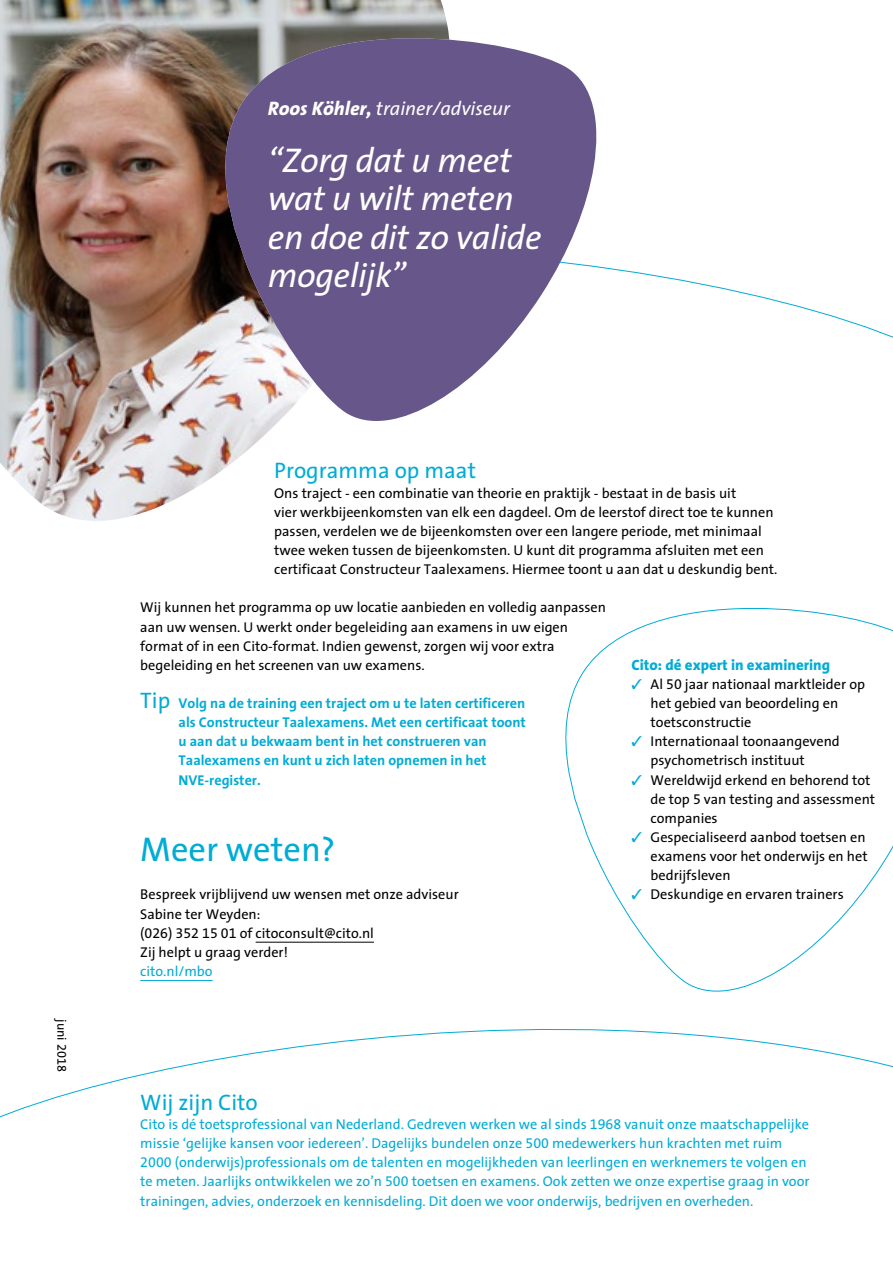
<style>
.page{position:relative;width:893px;height:1263px;background:#fff}
.page>*{position:absolute;margin:0;border:0;box-sizing:border-box;transform-origin:0 0}
.t1{font:italic 34.5px/38.2px "Cito The Sans";letter-spacing:-.01em;color:#fff}
.t2{font:34.5px "Cito The Sans";color:#00acd5}
.t3{font:22.5px "Cito The Sans";color:#00acd5}
.t4{font:italic 19.5px "Cito The Sans";color:#fff}
.t5{font:800 15px "Cito The Sans";color:#00acd5}
.t6{font:14.25px/19.2px "Cito The Sans";color:#000}
.t7{font:14.25px/19.2px "Cito The Sans";color:#00acd5}
.t8{font:700 14.25px/19.2px "Cito The Sans";color:#00acd5}
.t9{font:12.75px "Cito The Sans";color:#000}
.s1{font-weight:800}
.s2{font-weight:400;font-size:22.5px}
.s3{color:#00acd5}
</style>
<div class="page">
<svg style="left:0;top:941px;width:893px;height:177px"></svg>
<img style="left:0;top:0;width:443px;height:521px">
<svg style="left:222px;top:7px;width:379px;height:436px;fill:#675689"></svg>
<svg style="left:563px;top:608px;width:330px;height:385px"></svg>
<hr style="left:256px;top:942px;width:118px;height:1px;background:#000">
<hr style="left:140px;top:980px;width:73px;height:1px;background:#00acd5">
<p class="t9" style="left:72px;top:1019px;width:54px;rotate:90deg">juni 2018</p>
<h3 class="t4" style="left:268px;top:92px;width:244px"><span class="s1">Roos Köhler,</span> trainer/adviseur</h3>
<h1 class="t1" style="left:268px;top:140px;width:275px">“Zorg dat u meet wat u wilt meten en doe dit zo valide mogelijk”</h1>
<h2 class="t3" style="left:274px;top:452px;width:203px">Programma op maat</h2>
<p class="t6" style="left:274px;top:483px;width:505px">Ons traject - een combinatie van theorie en praktijk - bestaat in de basis uit<br>vier werkbijeenkomsten van elk een dagdeel. Om de leerstof direct toe te kunnen passen, verdelen we de bijeenkomsten over een langere periode, met minimaal twee weken tussen de bijeenkomsten. U kunt dit programma afsluiten met een certificaat Constructeur Taalexamens. Hiermee toont u aan dat u deskundig bent.</p>
<p class="t6" style="left:140px;top:597px;width:467px">Wij kunnen het programma op uw locatie aanbieden en volledig aanpassen aan uw wensen. U werkt onder begeleiding aan examens in uw eigen format of in een Cito-format. Indien gewenst, zorgen wij voor extra begeleiding en het screenen van uw examens.</p>
<p class="t8" style="left:179px;top:693px;width:349px;text-indent:-38px"><span class="s2">Tip</span> Volg na de training een traject om u te laten certificeren als Constructeur Taalexamens. Met een certificaat toont u aan dat u bekwaam bent in het construeren van Taalexamens en kunt u zich laten opnemen in het NVE-register.</p>
<p class="t5" style="left:631px;top:652px;width:200px">Cito: dé expert in examinering</p>
<p class="t6" style="left:651px;top:674px;width:216px;text-indent:-19px"><span class="s3">✓</span> Al 50 jaar nationaal marktleider op het gebied van beoordeling en toetsconstructie</p>
<p class="t6" style="left:651px;top:731px;width:191px;text-indent:-19px"><span class="s3">✓</span> Internationaal toonaangevend psychometrisch instituut</p>
<p class="t6" style="left:651px;top:770px;width:226px;text-indent:-19px"><span class="s3">✓</span> Wereldwijd erkend en behorend tot de top 5 van testing and assessment companies</p>
<p class="t6" style="left:651px;top:827px;width:219px;text-indent:-19px"><span class="s3">✓</span> Gespecialiseerd aanbod toetsen en examens voor het onderwijs en het bedrijfsleven</p>
<p class="t6" style="left:631px;top:884px;width:214px"><span class="s3">✓</span> Deskundige en ervaren trainers</p>
<h1 class="t2" style="left:140px;top:821px;width:197px">Meer weten?</h1>
<p class="t6" style="left:140px;top:884px;width:320px">Bespreek vrijblijvend uw wensen met onze adviseur Sabine ter Weyden:<br>(026) 352 15 01 of citoconsult@cito.nl<br>Zij helpt u graag verder!</p>
<p class="t7" style="left:140px;top:961px;width:74px">cito.nl/mbo</p>
<h2 class="t3" style="left:140px;top:1083px;width:119px">Wij zijn Cito</h2>
<p class="t7" style="left:140px;top:1114px;width:671px">Cito is dé toetsprofessional van Nederland. Gedreven werken we al sinds 1968 vanuit onze maatschappelijke missie ‘gelijke kansen voor iedereen’. Dagelijks bundelen onze 500 medewerkers hun krachten met ruim 2000 (onderwijs)professionals om de talenten en mogelijkheden van leerlingen en werknemers te volgen en te meten. Jaarlijks ontwikkelen we zo’n 500 toetsen en examens. Ook zetten we onze expertise graag in voor trainingen, advies, onderzoek en kennisdeling. Dit doen we voor onderwijs, bedrijven en overheden.</p>
</div>
